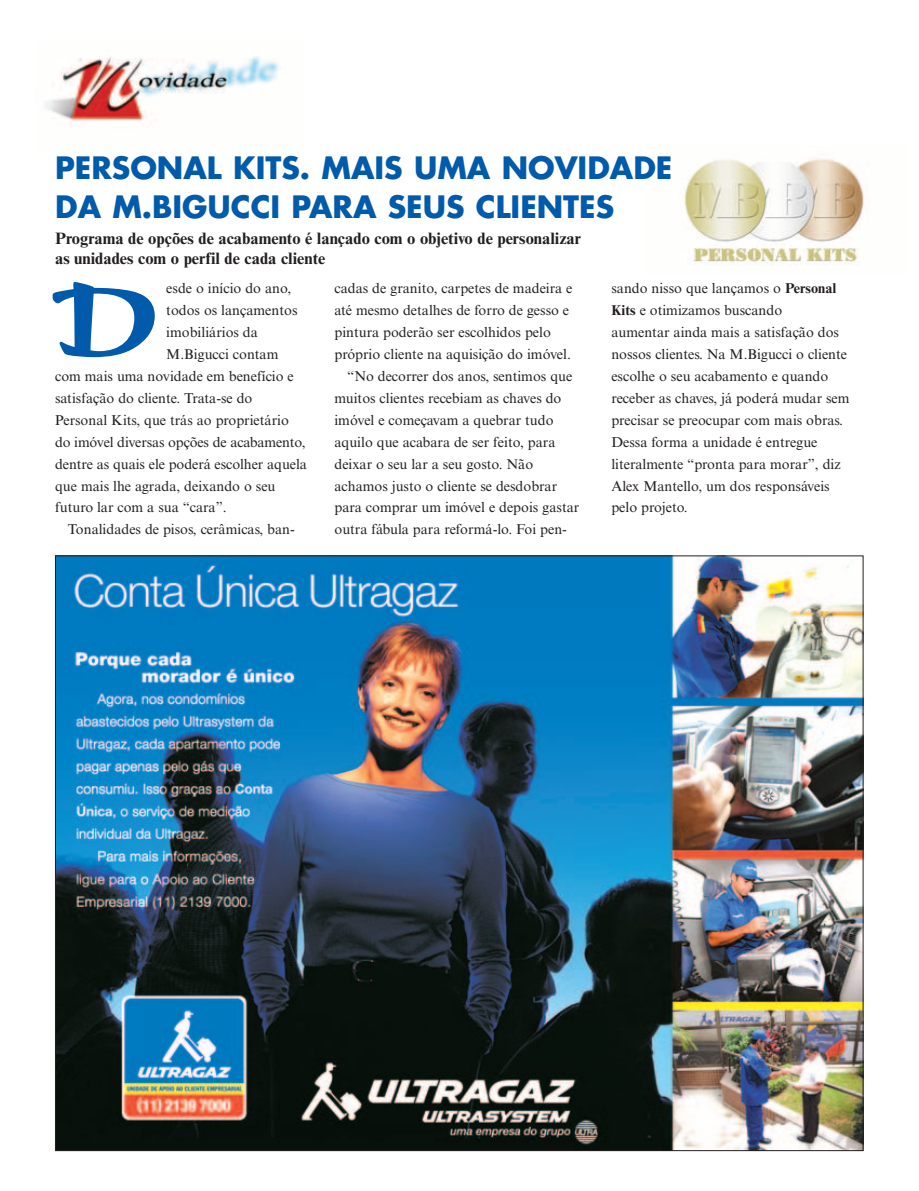
<style>
.page{position:relative;width:919px;height:1191px;background:#fff}
.page>*{position:absolute;margin:0;border:0;box-sizing:border-box;transform-origin:0 0}
.t1{font:900 117.6px "Present LT Std";color:#015aaa}
.t2{font:700 30px/39px "Futura Std";color:#015aaa}
.t3{font:700 16.5px/19.8px "Times New Roman MT Std";color:#231f20}
.t4{font:14.4px/21.9px "Times New Roman MT Std";color:#231f20}
.s1{font-weight:700}
</style>
<div class="page">
<img style="left:684px;top:158px;width:180px;height:107px">
<img style="left:57px;top:557px;width:804px;height:592px">
<img style="left:45px;top:56px;width:235px;height:69px">
<h2 class="t2" style="left:55px;top:152px;width:618px">PERSONAL KITS. MAIS UMA NOVIDADE<br>DA M.BIGUCCI PARA SEUS CLIENTES</h2>
<p class="t3" style="left:55px;top:230px;width:527px">Programa de opções de acabamento é lançado com o objetivo de personalizar as unidades com o perfil de cada cliente</p>
<h1 class="t1" style="left:55px;top:273px;width:106px">D</h1>
<p class="t4" style="left:166px;top:279px;width:126px">esde o início do ano,</p>
<p class="t4" style="left:166px;top:301px;width:133px">todos os lançamentos</p>
<p class="t4" style="left:166px;top:323px;width:93px">imobiliários da</p>
<p class="t4" style="left:166px;top:345px;width:114px">M.Bigucci contam</p>
<p class="t4" style="left:55px;top:366px;width:240px">com mais uma novidade em benefício e</p>
<p class="t4" style="left:55px;top:388px;width:199px">satisfação do cliente. Trata-se do</p>
<p class="t4" style="left:55px;top:410px;width:235px">Personal Kits, que trás ao proprietário</p>
<p class="t4" style="left:55px;top:432px;width:252px">do imóvel diversas opções de acabamento,</p>
<p class="t4" style="left:55px;top:454px;width:253px">dentre as quais ele poderá escolher aquela</p>
<p class="t4" style="left:55px;top:476px;width:222px">que mais lhe agrada, deixando o seu</p>
<p class="t4" style="left:55px;top:498px;width:173px">futuro lar com a sua “cara”.</p>
<p class="t4" style="left:68px;top:520px;width:228px">Tonalidades de pisos, cerâmicas, ban-</p>
<p class="t4" style="left:334px;top:279px;width:239px">cadas de granito, carpetes de madeira e</p>
<p class="t4" style="left:334px;top:301px;width:236px">até mesmo detalhes de forro de gesso e</p>
<p class="t4" style="left:334px;top:323px;width:218px">pintura poderão ser escolhidos pelo</p>
<p class="t4" style="left:334px;top:345px;width:238px">próprio cliente na aquisição do imóvel.</p>
<p class="t4" style="left:347px;top:366px;width:226px">“No decorrer dos anos, sentimos que</p>
<p class="t4" style="left:334px;top:388px;width:228px">muitos clientes recebiam as chaves do</p>
<p class="t4" style="left:334px;top:410px;width:220px">imóvel e começavam a quebrar tudo</p>
<p class="t4" style="left:334px;top:432px;width:222px">aquilo que acabara de ser feito, para</p>
<p class="t4" style="left:334px;top:454px;width:200px">deixar o seu lar a seu gosto. Não</p>
<p class="t4" style="left:334px;top:476px;width:224px">achamos justo o cliente se desdobrar</p>
<p class="t4" style="left:334px;top:498px;width:246px">para comprar um imóvel e depois gastar</p>
<p class="t4" style="left:334px;top:520px;width:234px">outra fábula para reformá-lo. Foi pen-</p>
<p class="t4" style="left:611px;top:279px;width:240px">sando nisso que lançamos o <span class="s1">Personal Kits</span> e otimizamos buscando<br>aumentar ainda mais a satisfação dos nossos clientes. Na M.Bigucci o cliente escolhe o seu acabamento e quando receber as chaves, já poderá mudar sem precisar se preocupar com mais obras.<br>Dessa forma a unidade é entregue literalmente “pronta para morar”, diz Alex Mantello, um dos responsáveis pelo projeto.</p>
</div>
